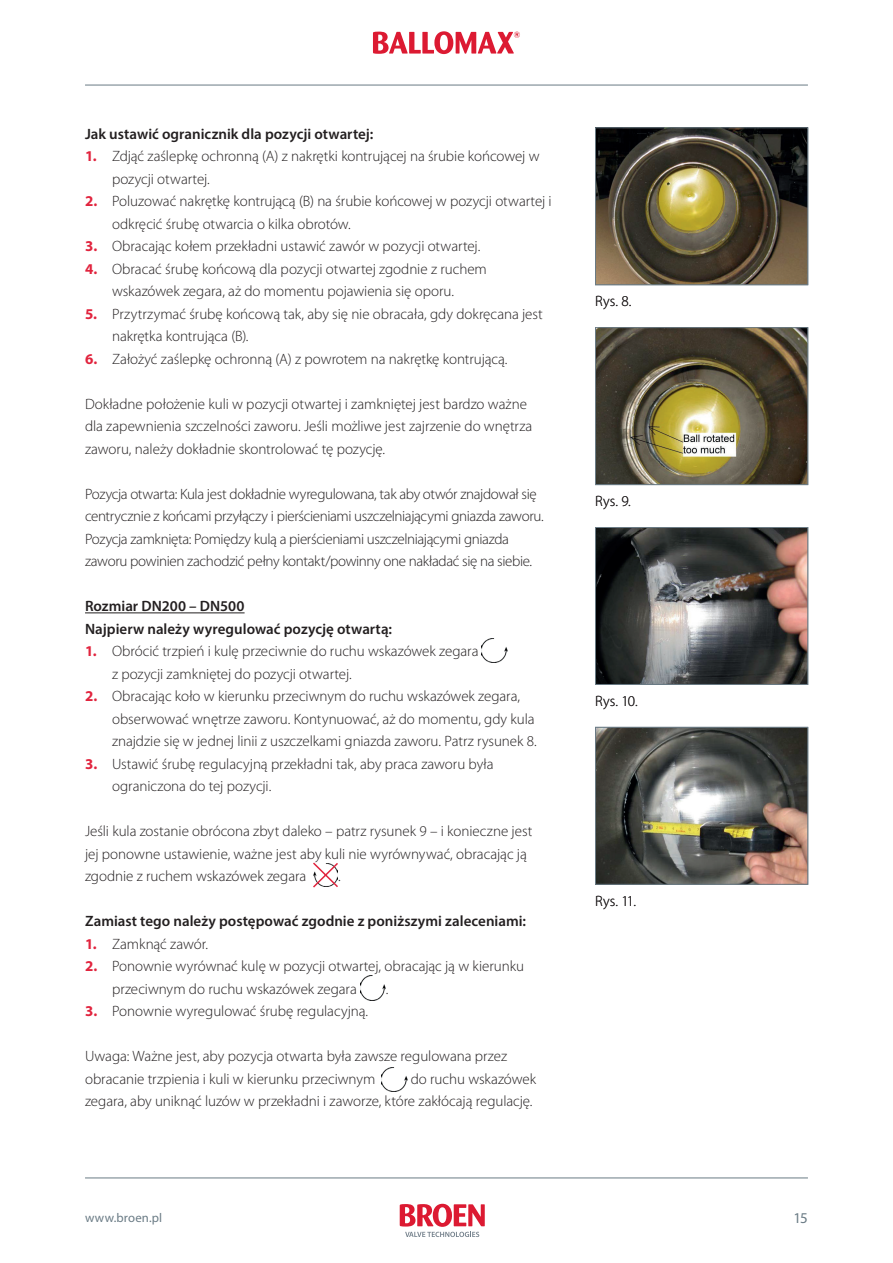
<style>
.page{position:relative;width:893px;height:1263px;background:#fff}
.page>*{position:absolute;margin:0;border:0;box-sizing:border-box;transform-origin:0 0}
.t1{font:300 15px/22.5px "Myriad Pro";letter-spacing:-.005em;color:#231f20}
.t2{font:300 15px/22.5px "Myriad Pro";letter-spacing:-.025em;color:#231f20}
.t3{font:600 15px/22.5px "Myriad Pro";color:#231f20}
.t4{font:15px "Myriad Pro";color:#6a7b85}
.t5{font:12.75px "Myriad Pro";letter-spacing:.01em;color:#6a7b85}
.s1{font-weight:700;color:#e1243e}
</style>
<div class="page">
<svg style="left:373px;top:31px;width:147px;height:23px"></svg>
<svg style="left:400px;top:1204px;width:85px;height:33px"></svg>
<hr style="left:85px;top:85px;width:723px;height:1px;background:#6a7b85">
<hr style="left:85px;top:1178px;width:723px;height:1px;background:#6a7b85">
<img style="left:597px;top:130px;width:209px;height:153px">
<div style="left:595px;top:128px;width:213px;height:157px;border:1px solid #6a7b85"></div>
<img style="left:597px;top:329px;width:209px;height:154px">
<div style="left:595px;top:327px;width:213px;height:158px;border:1px solid #6a7b85"></div>
<img style="left:597px;top:529px;width:209px;height:154px">
<div style="left:595px;top:527px;width:213px;height:158px;border:1px solid #6a7b85"></div>
<img style="left:597px;top:729px;width:209px;height:153px">
<div style="left:595px;top:727px;width:213px;height:157px;border:1px solid #6a7b85"></div>
<hr style="left:85px;top:612px;width:160px;height:1px;background:#231f20">
<img style="left:482px;top:638px;width:25px;height:25px">
<svg style="left:313px;top:862px;width:25px;height:26px"></svg>
<img style="left:360px;top:976px;width:26px;height:24px">
<img style="left:382px;top:1067px;width:25px;height:24px">
<p class="t3" style="left:85px;top:122px;width:290px">Jak ustawić ogranicznik dla pozycji otwartej:</p>
<p class="t1" style="left:112px;top:145px;width:429px;text-indent:-27px"><span class="s1">1.</span> Zdjąć zaślepkę ochronną (A) z nakrętki kontrującej na śrubie końcowej w pozycji otwartej.</p>
<p class="t1" style="left:112px;top:190px;width:441px;text-indent:-27px"><span class="s1">2.</span> Poluzować nakrętkę kontrującą (B) na śrubie końcowej w pozycji otwartej i odkręcić śrubę otwarcia o kilka obrotów.</p>
<p class="t1" style="left:85px;top:235px;width:397px"><span class="s1">3.</span> Obracając kołem przekładni ustawić zawór w pozycji otwartej.</p>
<p class="t1" style="left:85px;top:257px;width:403px;text-align:center"><span class="s1">4.</span> Obracać śrubę końcową dla pozycji otwartej zgodnie z ruchem wskazówek zegara, aż do momentu pojawienia się oporu.</p>
<p class="t1" style="left:112px;top:302px;width:432px;text-indent:-27px"><span class="s1">5.</span> Przytrzymać śrubę końcową tak, aby się nie obracała, gdy dokręcana jest nakrętka kontrująca (B).</p>
<p class="t1" style="left:85px;top:347px;width:424px"><span class="s1">6.</span> Założyć zaślepkę ochronną (A) z powrotem na nakrętkę kontrującą.</p>
<p class="t1" style="left:85px;top:392px;width:449px">Dokładne położenie kuli w pozycji otwartej i zamkniętej jest bardzo ważne dla zapewnienia szczelności zaworu. Jeśli możliwe jest zajrzenie do wnętrza zaworu, należy dokładnie skontrolować tę pozycję.</p>
<p class="t2" style="left:85px;top:482px;width:460px">Pozycja otwarta: Kula jest dokładnie wyregulowana, tak aby otwór znajdował się centrycznie z końcami przyłączy i pierścieniami uszczelniającymi gniazda zaworu.<br>Pozycja zamknięta: Pomiędzy kulą a pierścieniami uszczelniającymi gniazda zaworu powinien zachodzić pełny kontakt/powinny one nakładać się na siebie.</p>
<p class="t3" style="left:85px;top:595px;width:309px">Rozmiar DN200 – DN500<br>Najpierw należy wyregulować pozycję otwartą:</p>
<p class="t1" style="left:112px;top:640px;width:368px;text-indent:-27px"><span class="s1">1.</span> Obrócić trzpień i kulę przeciwnie do ruchu wskazówek zegara z pozycji zamkniętej do pozycji otwartej.</p>
<p class="t1" style="left:112px;top:685px;width:426px;text-indent:-27px"><span class="s1">2.</span> Obracając koło w kierunku przeciwnym do ruchu wskazówek zegara, obserwować wnętrze zaworu. Kontynuować, aż do momentu, gdy kula znajdzie się w jednej linii z uszczelkami gniazda zaworu. Patrz rysunek 8.</p>
<p class="t1" style="left:112px;top:752px;width:383px;text-indent:-27px"><span class="s1">3.</span> Ustawić śrubę regulacyjną przekładni tak, aby praca zaworu była ograniczona do tej pozycji.</p>
<p class="t1" style="left:85px;top:820px;width:449px">Jeśli kula zostanie obrócona zbyt daleko – patrz rysunek 9 – i konieczne jest jej ponowne ustawienie, ważne jest aby kuli nie wyrównywać, obracając ją zgodnie z ruchem wskazówek zegara</p>
<p class="t1" style="left:338px;top:865px;width:4px">.</p>
<p class="t3" style="left:85px;top:910px;width:443px">Zamiast tego należy postępować zgodnie z poniższymi zaleceniami:</p>
<p class="t1" style="left:85px;top:932px;width:125px"><span class="s1">1.</span> Zamknąć zawór.</p>
<p class="t1" style="left:112px;top:955px;width:413px;text-indent:-27px"><span class="s1">2.</span> Ponownie wyrównać kulę w pozycji otwartej, obracając ją w kierunku przeciwnym do ruchu wskazówek zegara</p>
<p class="t1" style="left:386px;top:977px;width:4px">.</p>
<p class="t1" style="left:85px;top:1000px;width:284px"><span class="s1">3.</span> Ponownie wyregulować śrubę regulacyjną.</p>
<p class="t1" style="left:85px;top:1045px;width:424px">Uwaga: Ważne jest, aby pozycja otwarta była zawsze regulowana przez obracanie trzpienia i kuli w kierunku przeciwnym</p>
<p class="t1" style="left:85px;top:1067px;width:453px;text-align:right">do ruchu wskazówek<br>zegara, aby uniknąć luzów w przekładni i zaworze, które zakłócają regulację.</p>
<p class="t1" style="left:595px;top:290px;width:38px">Rys. 8.</p>
<p class="t1" style="left:595px;top:490px;width:37px">Rys. 9.</p>
<p class="t1" style="left:595px;top:689px;width:44px">Rys. 10.</p>
<p class="t1" style="left:595px;top:889px;width:42px">Rys. 11.</p>
<p class="t5" style="left:85px;top:1209px;width:79px">www.broen.pl</p>
<p class="t4" style="left:793px;top:1209px;width:16px">15</p>
</div>
